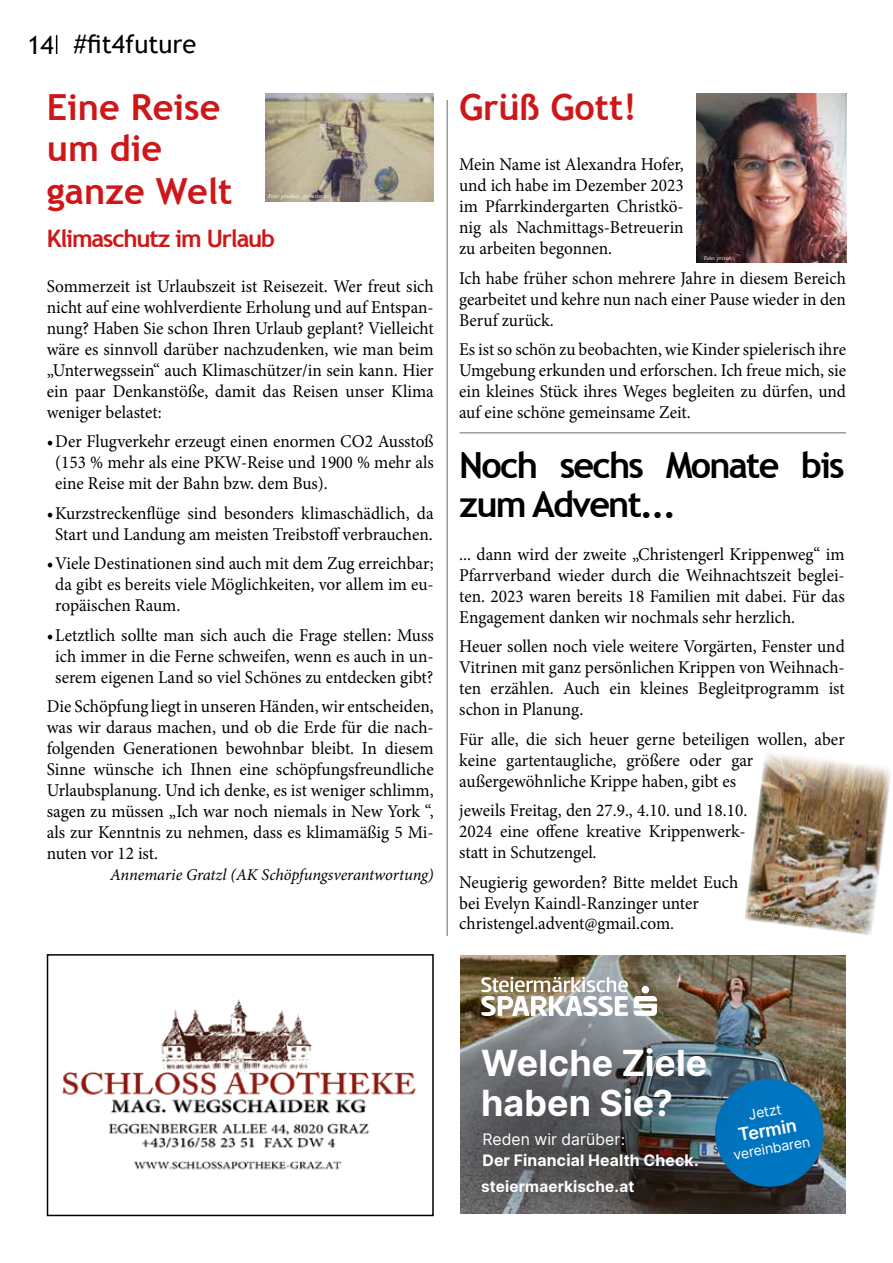
<style>
.page{position:relative;width:893px;height:1263px;background:#fff}
.page>*{position:absolute;margin:0;border:0;box-sizing:border-box;transform-origin:0 0}
.t1{font:700 36px/41.8px "Trebuchet MS";color:#cd1719}
.t2{font:700 36px/39px "Trebuchet MS";letter-spacing:-.05em;color:#000}
.t3{font:700 35.7px/39.2px "Inter";color:#fff}
.t4{font:25.5px "Trebuchet MS";color:#000}
.t5{font:700 24px "Trebuchet MS";letter-spacing:-.05em;color:#cd1719}
.t6{font:18px/21px "Minion Pro";color:#000;text-align:justify;scale:.96 1}
.t7{font:600 17.85px "Inter";color:#fff}
.t8{font:italic 16.5px "Minion Pro";letter-spacing:-.01em;color:#000}
.t9{font:700 15.75px "Inter";letter-spacing:.01em;color:#fff}
.t10{font:15.75px "Inter";letter-spacing:.01em;color:#fff}
.t11{font:700 15.15px "Inter";letter-spacing:.01em;color:#fff}
.t12{font:14.1px "Inter";color:#fff}
.t13{font:italic 6px "Minion Pro";letter-spacing:-.01em;color:#fff}
</style>
<div class="page">
<svg style="left:56px;top:35px;width:1px;height:19px"></svg>
<img style="left:266px;top:94px;width:168px;height:107px">
<img style="left:62px;top:999px;width:354px;height:171px">
<div style="left:47px;top:954px;width:387px;height:262px;border:2px solid #000"></div>
<img style="left:461px;top:955px;width:384px;height:259px">
<div style="left:461px;top:978px;width:314px;height:236px;background:#000;opacity:.5"></div>
<svg style="left:481px;top:977px;width:147px;height:39px"></svg>
<svg style="left:634px;top:996px;width:23px;height:20px"></svg>
<div style="left:641px;top:986px;width:8px;height:7px;background:#fff;border-radius:50%"></div>
<svg style="left:461px;top:1079px;width:363px;height:135px;background:#3f5665"></svg>
<img style="left:745px;top:754px;width:146px;height:181px">
<hr style="left:446px;top:100px;width:2px;height:836px;background:#000">
<hr style="left:460px;top:432px;width:386px;height:2px;background:#000">
<img style="left:696px;top:94px;width:150px;height:169px">
<h3 class="t4" style="left:28px;top:30px;width:28px">14</h3>
<h3 class="t4" style="left:74px;top:29px;width:124px">#fit4future</h3>
<h1 class="t1" style="left:47px;top:86px;width:187px">Eine Reise um die ganze Welt</h1>
<h3 class="t5" style="left:47px;top:224px;width:230px">Klimaschutz im Urlaub</h3>
<p class="t6" style="left:47px;top:276px;width:405px">Sommerzeit ist Urlaubszeit ist Reisezeit. Wer freut sich nicht auf eine wohlverdiente Erholung und auf Entspan&shy;nung? Haben Sie schon Ihren Urlaub geplant? Vielleicht wäre es sinnvoll darüber nachzudenken, wie man beim „Unterwegssein“ auch Klimaschützer/in sein kann. Hier ein paar Denkanstöße, damit das Reisen unser Klima weniger belastet:</p>
<p class="t6" style="left:55px;top:431px;width:396px;text-indent:-9px">•Der Flugverkehr erzeugt einen enormen CO2 Ausstoß (153 % mehr als eine PKW-Reise und 1900 % mehr als eine Reise mit der Bahn bzw. dem Bus).</p>
<p class="t6" style="left:47px;top:503px;width:405px;text-align:center">•Kurzstreckenflüge sind besonders klimaschädlich, da<br>Start und Landung am meisten Treibstoff verbrauchen.</p>
<p class="t6" style="left:55px;top:553px;width:396px;text-indent:-9px">•Viele Destinationen sind auch mit dem Zug erreichbar; da gibt es bereits viele Möglichkeiten, vor allem im eu&shy;ropäischen Raum.</p>
<p class="t6" style="left:47px;top:625px;width:405px;text-align:center">•Letztlich sollte man sich auch die Frage stellen: Muss ich immer in die Ferne schweifen, wenn es auch in un&shy;serem eigenen Land so viel Schönes zu entdecken gibt?</p>
<p class="t6" style="left:47px;top:696px;width:405px">Die Schöpfung liegt in unseren Händen, wir entscheiden, was wir daraus machen, und ob die Erde für die nach&shy;folgenden Generationen bewohnbar bleibt. In diesem Sinne wünsche ich Ihnen eine schöpfungsfreundliche Urlaubsplanung. Und ich denke, es ist weniger schlimm, sagen zu müssen „Ich war noch niemals in New York “, als zur Kenntnis zu nehmen, dass es klimamäßig 5 Mi&shy;nuten vor 12 ist.</p>
<p class="t8" style="left:110px;top:864px;width:325px">Annemarie Gratzl (AK Schöpfungsverantwortung)</p>
<p class="t13" style="left:268px;top:192px;width:63px">Foto: pixabay_globetrotter</p>
<h1 class="t1" style="left:459px;top:86px;width:179px">Grüß Gott!</h1>
<p class="t6" style="left:459px;top:154px;width:236px">Mein Name ist Alexandra Hofer, und ich habe im Dezember 2023 im Pfarrkindergarten Christkö&shy;nig als Nachmittags-Betreuerin zu arbeiten begonnen.</p>
<p class="t6" style="left:459px;top:267px;width:405px">Ich habe früher schon mehrere Jahre in diesem Bereich gearbeitet und kehre nun nach einer Pause wieder in den Beruf zurück.</p>
<p class="t6" style="left:459px;top:339px;width:405px">Es ist so schön zu beobachten, wie Kinder spielerisch ihre Umgebung erkunden und erforschen. Ich freue mich, sie ein kleines Stück ihres Weges begleiten zu dürfen, und auf eine schöne gemeinsame Zeit.</p>
<p class="t13" style="left:704px;top:254px;width:29px">Foto: privat</p>
<h1 class="t2" style="left:459px;top:446px;width:387px">Noch sechs Monate bis zum Advent...</h1>
<p class="t6" style="left:459px;top:543px;width:403px">... dann wird der zweite „Christengerl Krippenweg“ im Pfarrverband wieder durch die Weihnachtszeit beglei&shy;ten. 2023 waren bereits 18 Familien mit dabei. Für das Engagement danken wir nochmals sehr herzlich.</p>
<p class="t6" style="left:459px;top:636px;width:403px">Heuer sollen noch viele weitere Vorgärten, Fenster und Vitrinen mit ganz persönlichen Krippen von Weihnach&shy;ten erzählen. Auch ein kleines Begleitprogramm ist schon in Planung.</p>
<p class="t6" style="left:459px;top:728px;width:403px;text-align:left">Für alle, die sich heuer gerne beteiligen wollen, aber keine gartentaugliche, größere oder gar außergewöhnliche Krippe haben, gibt es</p>
<p class="t6" style="left:459px;top:800px;width:302px">jeweils Freitag, den 27.9., 4.10. und 18.10.<br>2024 eine offene kreative Krippenwerk&shy;statt in Schutzengel.</p>
<p class="t6" style="left:459px;top:872px;width:292px;text-align:left">Neugierig geworden? Bitte meldet Euch bei Evelyn Kaindl-Ranzinger unter christengel.advent@gmail.com.</p>
<p class="t13" style="left:750px;top:908px;width:73px;rotate:7deg">Foto: Evelyn Kaindl-Ranzinger</p>
<h2 class="t3" style="left:481px;top:1043px;width:227px">Welche Ziele haben Sie?</h2>
<p class="t10" style="left:482px;top:1128px;width:144px">Reden wir darüber:</p>
<p class="t9" style="left:482px;top:1148px;width:218px">Der Financial Health Check.</p>
<p class="t11" style="left:481px;top:1175px;width:155px">steiermaerkische.at</p>
<p class="t12" style="left:747px;top:1104px;width:35px;rotate:-10deg">Jetzt</p>
<p class="t7" style="left:736px;top:1122px;width:61px;rotate:-10deg">Termin</p>
<p class="t12" style="left:732px;top:1145px;width:79px;rotate:-10deg">vereinbaren</p>
</div>
